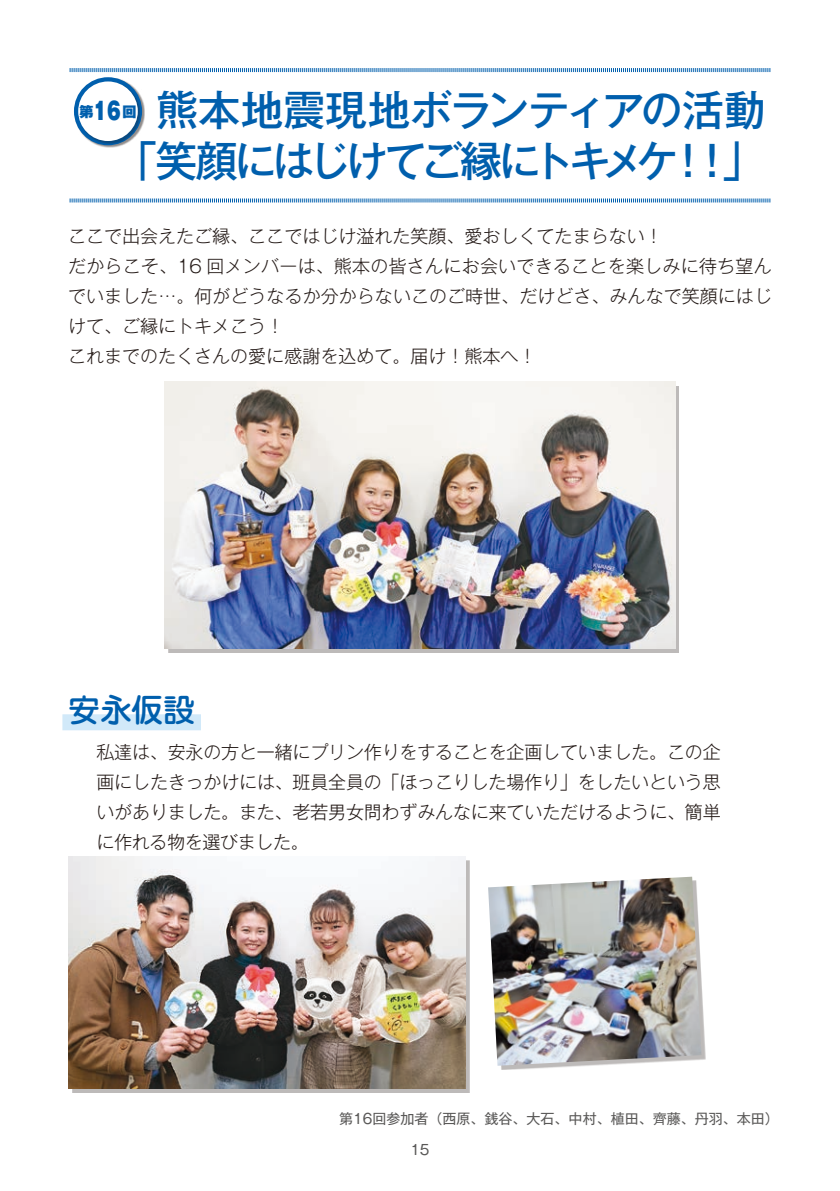
<style>
.page{position:relative;width:840px;height:1191px;background:#fff}
.page>*{position:absolute;margin:0;border:0;box-sizing:border-box;transform-origin:0 0}
.t1{font:500 42px/51px "Gothic MB101 Pr 6";letter-spacing:-.08em;color:#005fad;text-align:right}
.t2{font:500 32px "Jun 34 Pro";color:#005fad}
.t3{font:300 18px/30px "Gothic MB101 Pr 6";color:#231916}
.t4{font:14px "Gothic MB101 Pr 6";color:#595857}
.t5{font:900 14px "Gothic MB101 Pr 6";color:#005fad}
.s1{font-size:23.4px}
</style>
<div class="page">
<svg style="left:69px;top:68px;width:701px;height:5px"></svg>
<svg style="left:69px;top:198px;width:701px;height:5px;background:#98bedd"></svg>
<div style="left:74px;top:78px;width:71px;height:70px;background:#231916;opacity:.5"></div>
<svg style="left:74px;top:77px;width:68px;height:68px"></svg>
<div style="left:78px;top:82px;width:62px;height:61px;background:#231916;opacity:.3"></div>
<div style="left:78px;top:81px;width:60px;height:60px;background:#fff;border-radius:50%"></div>
<div style="left:62px;top:714px;width:139px;height:16px;background:#d1e9f9"></div>
<div style="left:72px;top:860px;width:397px;height:233px;background:#231916;opacity:.3"></div>
<img style="left:68px;top:856px;width:397px;height:233px">
<div style="left:168px;top:385px;width:511px;height:267px;background:#231916;opacity:.3"></div>
<img style="left:164px;top:382px;width:511px;height:266px">
<div style="left:492px;top:880px;width:213px;height:190px;background:#231916;opacity:.3"></div>
<img style="left:488px;top:876px;width:213px;height:189px">
<h1 class="t1" style="left:97px;top:82px;width:670px">熊本地震現地ボランティアの活動<br>　「笑顔にはじけてご縁にトキメケ！！」</h1>
<p class="t5" style="left:79px;top:99px;width:59px">第<span class="s1">16</span>回</p>
<p class="t3" style="left:68px;top:219px;width:705px">ここで出会えたご縁、ここではじけ溢れた笑顔、愛おしくてたまらない！<br>だからこそ、16 回メンバーは、熊本の皆さんにお会いできることを楽しみに待ち望んでいました…。何がどうなるか分からないこのご時世、だけどさ、みんなで笑顔にはじけて、ご縁にトキメこう！<br>これまでのたくさんの愛に感謝を込めて。届け！熊本へ！</p>
<h2 class="t2" style="left:68px;top:684px;width:129px">安永仮設</h2>
<p class="t3" style="left:96px;top:735px;width:625px;text-align:justify">私達は、安永の方と一緒にプリン作りをすることを企画していました。この企画にしたきっかけには、班員全員の「ほっこりした場作り」をしたいという思いがありました。また、老若男女問わずみんなに来ていただけるように、簡単に作れる物を選びました。</p>
<p class="t4" style="left:339px;top:1107px;width:441px">第16回参加者（西原、銭谷、大石、中村、植田、齊藤、丹羽、本田）</p>
<p class="t4" style="left:410px;top:1138px;width:21px">15</p>
</div>
